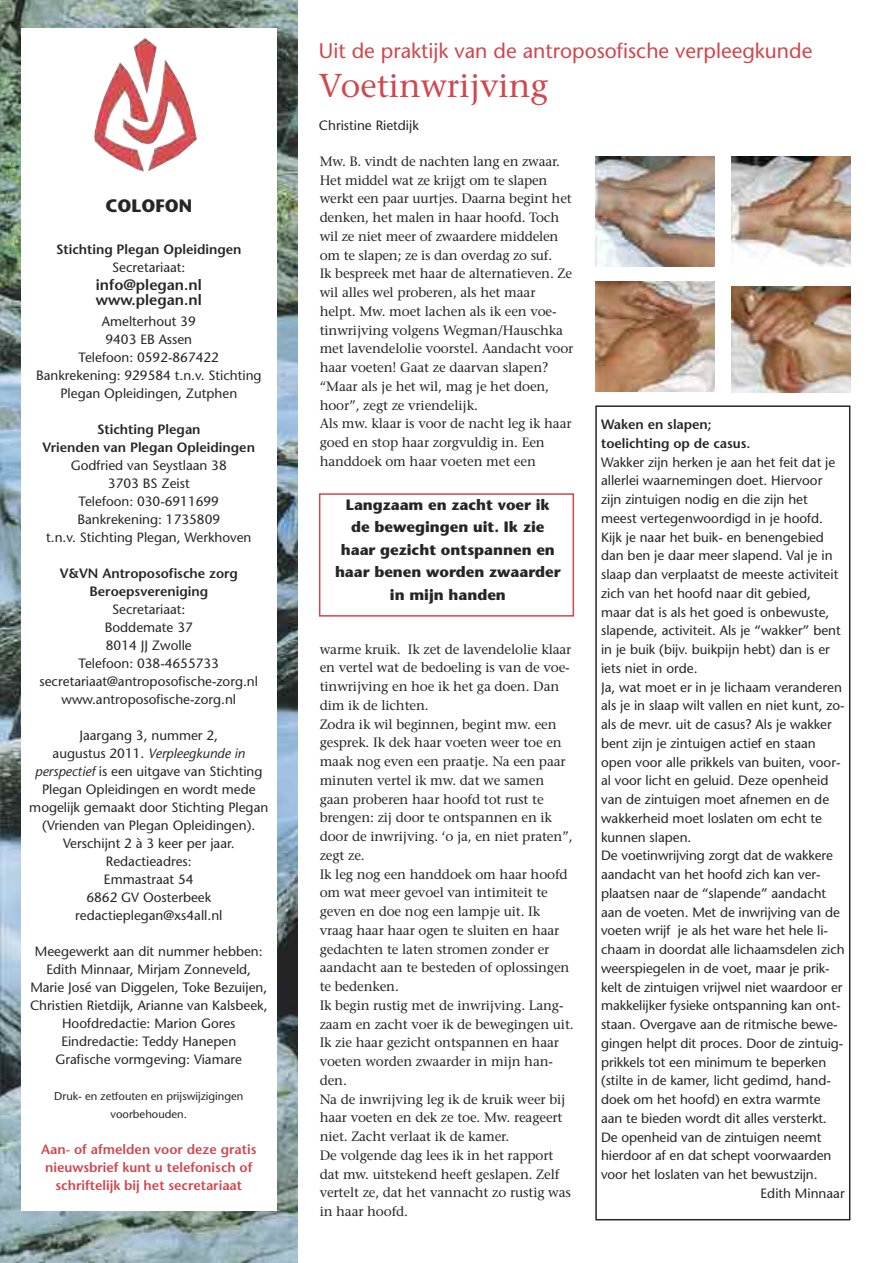
<style>
.page{position:relative;width:893px;height:1263px;background:#fff}
.page>*{position:absolute;margin:0;border:0;box-sizing:border-box;transform-origin:0 0}
.t1{font:33px "Stone Serif LT";color:#d0474f}
.t2{font:21px "Stone Sans LT";color:#d0474f}
.t3{font:700 18px "Stone Sans LT";color:#272627}
.t4{font:700 15px/22.5px "Stone Sans LT";color:#272627;text-align:center}
.t5{font:600 15px/15.3px "Stone Sans LT";color:#272627}
.t6{font:13.5px/18px "Stone Sans LT";color:#272627;text-align:center}
.t7{font:13.5px/18.8px "Stone Serif LT";letter-spacing:-.01em;color:#272627}
.t8{font:600 13.5px/18px "Stone Sans LT";color:#272627;text-align:center}
.t9{font:600 13.5px/18px "Stone Sans LT";color:#d0474f;text-align:center}
.t10{font:11.25px/18px "Stone Sans LT";color:#272627;text-align:center}
.s1{font-style:italic}
</style>
<div class="page">
<img style="left:0;top:0;width:298px;height:1263px">
<div style="left:21px;top:29px;width:255px;height:1182px;background:#fff"></div>
<img style="left:94px;top:38px;width:103px;height:134px">
<div style="left:595px;top:405px;width:255px;height:815px;border:2px solid #272627"></div>
<div style="left:319px;top:493px;width:255px;height:124px;border:2px solid #d0474f"></div>
<img style="left:595px;top:156px;width:119px;height:111px">
<img style="left:731px;top:156px;width:119px;height:111px">
<img style="left:595px;top:282px;width:119px;height:110px">
<svg style="left:731px;top:286px;width:119px;height:1px"></svg>
<img style="left:731px;top:287px;width:119px;height:105px">
<h3 class="t3" style="left:106px;top:199px;width:88px">COLOFON</h3>
<p class="t8" style="left:56px;top:242px;width:187px">Stichting Plegan Opleidingen</p>
<p class="t6" style="left:112px;top:260px;width:75px">Secretariaat:</p>
<p class="t5" style="left:96px;top:279px;width:107px">info@plegan.nl www.plegan.nl</p>
<p class="t6" style="left:36px;top:314px;width:227px">Amelterhout 39<br>9403 EB Assen<br>Telefoon: 0592-867422<br>Bankrekening: 929584 t.n.v. Stichting<br>Plegan Opleidingen, Zutphen</p>
<p class="t8" style="left:43px;top:422px;width:214px">Stichting Plegan<br>Vrienden van Plegan Opleidingen</p>
<p class="t6" style="left:46px;top:458px;width:207px">Godfried van Seystlaan 38<br>3703 BS Zeist<br>Telefoon: 030-6911699<br>Bankrekening: 1735809<br>t.n.v. Stichting Plegan, Werkhoven</p>
<p class="t8" style="left:60px;top:566px;width:180px">V&amp;VN Antroposofische zorg<br>Beroepsvereniging</p>
<p class="t6" style="left:40px;top:602px;width:220px">Secretariaat:<br>Boddemate 37<br>8014 JJ Zwolle<br>Telefoon: 038-4655733 secretariaat@antroposofische-zorg.nl www.antroposofische-zorg.nl</p>
<p class="t6" style="left:29px;top:728px;width:241px">Jaargang 3, nummer 2,<br>augustus 2011. <span class="s1">Verpleegkunde in perspectief</span> is een uitgave van Stichting<br>Plegan Opleidingen en wordt mede mogelijk gemaakt door Stichting Plegan (Vrienden van Plegan Opleidingen).<br>Verschijnt 2 à 3 keer per jaar.<br>Redactieadres:<br>Emmastraat 54<br>6862 GV Oosterbeek redactieplegan@xs4all.nl</p>
<p class="t6" style="left:30px;top:944px;width:239px">Meegewerkt aan dit nummer hebben:<br>Edith Minnaar, Mirjam Zonneveld, Marie José van Diggelen, Toke Bezuijen, Christien Rietdijk, Arianne van Kalsbeek, Hoofdredactie: Marion Gores Eindredactie: Teddy Hanepen<br>Grafische vormgeving: Viamare</p>
<p class="t10" style="left:54px;top:1088px;width:191px">Druk- en zetfouten en prijswijzigingen voorbehouden.</p>
<p class="t9" style="left:41px;top:1142px;width:217px">Aan- of afmelden voor deze gratis nieuwsbrief kunt u telefonisch of schriftelijk bij het secretariaat</p>
<h2 class="t2" style="left:319px;top:43px;width:495px">Uit de praktijk van de antroposofische verpleegkunde</h2>
<h1 class="t1" style="left:319px;top:73px;width:231px">Voetinwrijving</h1>
<p class="t6" style="left:319px;top:118px;width:101px">Christine Rietdijk</p>
<p class="t7" style="left:320px;top:153px;width:255px">Mw. B. vindt de nachten lang en zwaar.<br>Het middel wat ze krijgt om te slapen werkt een paar uurtjes. Daarna begint het denken, het malen in haar hoofd. Toch wil ze niet meer of zwaardere middelen om te slapen; ze is dan overdag zo suf.<br>Ik bespreek met haar de alternatieven. Ze wil alles wel proberen, als het maar helpt. Mw. moet lachen als ik een voe&shy;tinwrijving volgens Wegman/Hauschka met lavendelolie voorstel. Aandacht voor haar voeten! Gaat ze daarvan slapen? “Maar als je het wil, mag je het doen, hoor”, zegt ze vriendelijk.<br>Als mw. klaar is voor de nacht leg ik haar goed en stop haar zorgvuldig in. Een handdoek om haar voeten met een</p>
<p class="t4" style="left:335px;top:495px;width:227px">Langzaam en zacht voer ik de bewegingen uit. Ik zie haar gezicht ontspannen en haar benen worden zwaarder in mijn handen</p>
<p class="t7" style="left:320px;top:641px;width:256px">warme kruik. Ik zet de lavendelolie klaar en vertel wat de bedoeling is van de voe&shy;tinwrijving en hoe ik het ga doen. Dan dim ik de lichten.<br>Zodra ik wil beginnen, begint mw. een gesprek. Ik dek haar voeten weer toe en maak nog even een praatje. Na een paar minuten vertel ik mw. dat we samen gaan proberen haar hoofd tot rust te brengen: zij door te ontspannen en ik door de inwrijving. ‘o ja, en niet praten”, zegt ze.<br>Ik leg nog een handdoek om haar hoofd om wat meer gevoel van intimiteit te geven en doe nog een lampje uit. Ik vraag haar haar ogen te sluiten en haar gedachten te laten stromen zonder er aandacht aan te besteden of oplossingen te bedenken.<br>Ik begin rustig met de inwrijving. Lang&shy;zaam en zacht voer ik de bewegingen uit.<br>Ik zie haar gezicht ontspannen en haar voeten worden zwaarder in mijn han&shy;den.<br>Na de inwrijving leg ik de kruik weer bij haar voeten en dek ze toe. Mw. reageert niet. Zacht verlaat ik de kamer.<br>De volgende dag lees ik in het rapport dat mw. uitstekend heeft geslapen. Zelf vertelt ze, dat het vannacht zo rustig was in haar hoofd.</p>
<p class="t8" style="left:601px;top:416px;width:151px;line-height:18.8px;text-align:left">Waken en slapen; toelichting op de casus.</p>
<p class="t6" style="left:601px;top:454px;width:236px">Wakker zijn herken je aan het feit dat je</p>
<p class="t6" style="left:601px;top:473px;width:223px">allerlei waarnemingen doet. Hiervoor</p>
<p class="t6" style="left:601px;top:492px;width:208px">zijn zintuigen nodig en die zijn het</p>
<p class="t6" style="left:601px;top:510px;width:223px">meest vertegenwoordigd in je hoofd.</p>
<p class="t6" style="left:601px;top:529px;width:224px">Kijk je naar het buik- en benengebied</p>
<p class="t6" style="left:601px;top:548px;width:233px">dan ben je daar meer slapend. Val je in</p>
<p class="t6" style="left:601px;top:567px;width:239px">slaap dan verplaatst de meeste activiteit</p>
<p class="t6" style="left:601px;top:585px;width:211px">zich van het hoofd naar dit gebied,</p>
<p class="t6" style="left:601px;top:604px;width:230px">maar dat is als het goed is onbewuste,</p>
<p class="t6" style="left:601px;top:623px;width:241px">slapende, activiteit. Als je “wakker” bent</p>
<p class="t6" style="left:601px;top:642px;width:230px">in je buik (bijv. buikpijn hebt) dan is er</p>
<p class="t6" style="left:601px;top:660px;width:98px">iets niet in orde.</p>
<p class="t6" style="left:601px;top:679px;width:242px">Ja, wat moet er in je lichaam veranderen</p>
<p class="t6" style="left:601px;top:698px;width:245px">als je in slaap wilt vallen en niet kunt, zo-</p>
<p class="t6" style="left:601px;top:717px;width:232px">als de mevr. uit de casus? Als je wakker</p>
<p class="t6" style="left:601px;top:735px;width:216px">bent zijn je zintuigen actief en staan</p>
<p class="t6" style="left:601px;top:754px;width:241px">open voor alle prikkels van buiten, voor-</p>
<p class="t6" style="left:601px;top:773px;width:229px">al voor licht en geluid. Deze openheid</p>
<p class="t6" style="left:601px;top:792px;width:230px">van de zintuigen moet afnemen en de</p>
<p class="t6" style="left:601px;top:810px;width:223px">wakkerheid moet loslaten om echt te</p>
<p class="t6" style="left:601px;top:829px;width:92px">kunnen slapen.</p>
<p class="t6" style="left:601px;top:848px;width:234px">De voetinwrijving zorgt dat de wakkere</p>
<p class="t6" style="left:601px;top:867px;width:221px">aandacht van het hoofd zich kan ver-</p>
<p class="t6" style="left:601px;top:885px;width:227px">plaatsen naar de “slapende” aandacht</p>
<p class="t6" style="left:601px;top:904px;width:240px">aan de voeten. Met de inwrijving van de</p>
<p class="t6" style="left:601px;top:923px;width:228px">voeten wrijf je als het ware het hele li-</p>
<p class="t6" style="left:601px;top:942px;width:245px">chaam in doordat alle lichaamsdelen zich</p>
<p class="t6" style="left:601px;top:960px;width:230px">weerspiegelen in de voet, maar je prik-</p>
<p class="t6" style="left:601px;top:979px;width:243px">kelt de zintuigen vrijwel niet waardoor er</p>
<p class="t6" style="left:601px;top:998px;width:241px">makkelijker fysieke ontspanning kan ont-</p>
<p class="t6" style="left:601px;top:1017px;width:238px">staan. Overgave aan de ritmische bewe-</p>
<p class="t6" style="left:601px;top:1035px;width:244px">gingen helpt dit proces. Door de zintuig-</p>
<p class="t6" style="left:601px;top:1054px;width:227px">prikkels tot een minimum te beperken</p>
<p class="t6" style="left:601px;top:1073px;width:231px">(stilte in de kamer, licht gedimd, hand-</p>
<p class="t6" style="left:601px;top:1092px;width:221px">doek om het hoofd) en extra warmte</p>
<p class="t6" style="left:601px;top:1110px;width:227px">aan te bieden wordt dit alles versterkt.</p>
<p class="t6" style="left:601px;top:1129px;width:222px">De openheid van de zintuigen neemt</p>
<p class="t6" style="left:601px;top:1148px;width:232px">hierdoor af en dat schept voorwaarden</p>
<p class="t6" style="left:601px;top:1167px;width:218px">voor het loslaten van het bewustzijn.</p>
<p class="t6" style="left:761px;top:1185px;width:86px">Edith Minnaar</p>
</div>
